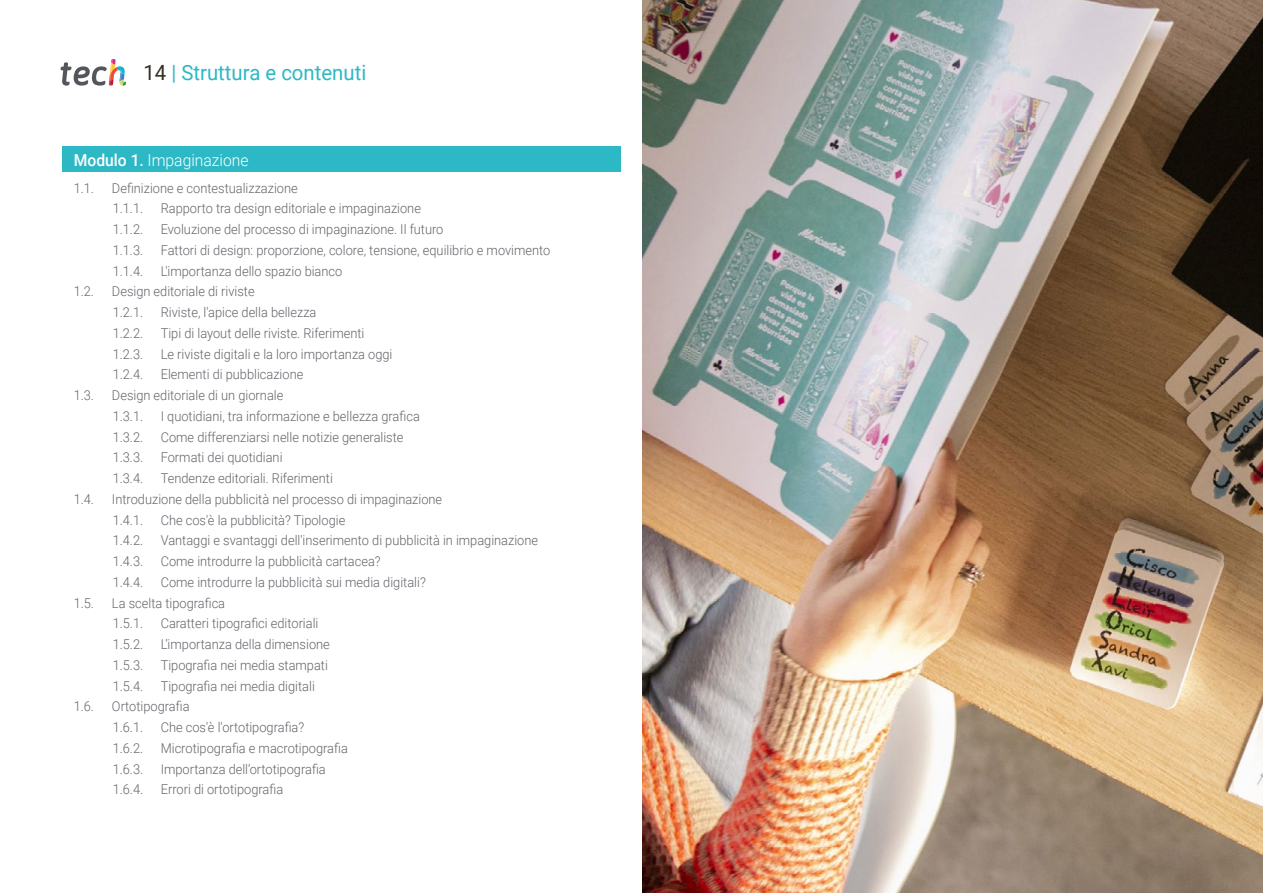
<style>
.page{position:relative;width:1263px;height:893px;background:#fff}
.page>*{position:absolute;margin:0;border:0;box-sizing:border-box;transform-origin:0 0}
.t1{font:21px "Roboto";color:#2db8c5}
.t2{font:300 16.5px "Roboto";color:#fff;scale:.95 1}
.t3{font:300 13.5px/20.7px "Roboto";color:#61646a;scale:.95 1}
.s1{color:#312e20}
.s2{font-weight:500}
</style>
<div class="page">
<div style="left:63px;top:147px;width:558px;height:25px;background:#2db8c5"></div>
<svg style="left:61px;top:59px;width:65px;height:27px"></svg>
<img style="left:642px;top:0;width:621px;height:893px">
<h1 class="t1" style="left:144px;top:57px;width:224px"><span class="s1">14</span> | Struttura e contenuti</h1>
<p class="t2" style="left:74px;top:148px;width:185px"><span class="s2">Modulo 1.</span> Impaginazione</p>
<p class="t3" style="left:74px;top:177px;width:23px">1.1.</p>
<p class="t3" style="left:112px;top:177px;width:197px">Definizione e contestualizzazione<br>1.1.1.</p>
<p class="t3" style="left:161px;top:198px;width:275px">Rapporto tra design editoriale e impaginazione</p>
<p class="t3" style="left:113px;top:218px;width:34px">1.1.2.</p>
<p class="t3" style="left:161px;top:218px;width:299px">Evoluzione del processo di impaginazione. Il futuro</p>
<p class="t3" style="left:113px;top:239px;width:34px">1.1.3.</p>
<p class="t3" style="left:161px;top:239px;width:412px">Fattori di design: proporzione, colore, tensione, equilibrio e movimento</p>
<p class="t3" style="left:113px;top:260px;width:34px">1.1.4.</p>
<p class="t3" style="left:161px;top:260px;width:193px">L'importanza dello spazio bianco</p>
<p class="t3" style="left:74px;top:281px;width:23px">1.2.</p>
<p class="t3" style="left:112px;top:281px;width:152px">Design editoriale di riviste<br>1.2.1.</p>
<p class="t3" style="left:161px;top:301px;width:165px">Riviste, l'apice della bellezza</p>
<p class="t3" style="left:113px;top:322px;width:34px">1.2.2.</p>
<p class="t3" style="left:161px;top:322px;width:216px">Tipi di layout delle riviste. Riferimenti</p>
<p class="t3" style="left:113px;top:343px;width:34px">1.2.3.</p>
<p class="t3" style="left:161px;top:343px;width:245px">Le riviste digitali e la loro importanza oggi</p>
<p class="t3" style="left:113px;top:364px;width:34px">1.2.4.</p>
<p class="t3" style="left:161px;top:364px;width:152px">Elementi di pubblicazione</p>
<p class="t3" style="left:74px;top:384px;width:23px">1.3.</p>
<p class="t3" style="left:112px;top:384px;width:182px">Design editoriale di un giornale<br>1.3.1.</p>
<p class="t3" style="left:161px;top:405px;width:274px">I quotidiani, tra informazione e bellezza grafica</p>
<p class="t3" style="left:113px;top:426px;width:34px">1.3.2.</p>
<p class="t3" style="left:161px;top:426px;width:257px">Come differenziarsi nelle notizie generaliste</p>
<p class="t3" style="left:113px;top:447px;width:34px">1.3.3.</p>
<p class="t3" style="left:161px;top:447px;width:130px">Formati dei quotidiani</p>
<p class="t3" style="left:113px;top:467px;width:34px">1.3.4.</p>
<p class="t3" style="left:161px;top:467px;width:183px">Tendenze editoriali. Riferimenti</p>
<p class="t3" style="left:74px;top:488px;width:23px">1.4.</p>
<p class="t3" style="left:112px;top:488px;width:349px">Introduzione della pubblicità nel processo di impaginazione<br>1.4.1.</p>
<p class="t3" style="left:161px;top:509px;width:196px">Che cos'è la pubblicità? Tipologie</p>
<p class="t3" style="left:113px;top:530px;width:34px">1.4.2.</p>
<p class="t3" style="left:161px;top:530px;width:399px">Vantaggi e svantaggi dell'inserimento di pubblicità in impaginazione</p>
<p class="t3" style="left:113px;top:550px;width:34px">1.4.3.</p>
<p class="t3" style="left:161px;top:550px;width:233px">Come introdurre la pubblicità cartacea?</p>
<p class="t3" style="left:113px;top:571px;width:34px">1.4.4.</p>
<p class="t3" style="left:161px;top:571px;width:281px">Come introdurre la pubblicità sui media digitali?</p>
<p class="t3" style="left:74px;top:592px;width:23px">1.5.</p>
<p class="t3" style="left:112px;top:592px;width:121px">La scelta tipografica<br>1.5.1.</p>
<p class="t3" style="left:161px;top:613px;width:168px">Caratteri tipografici editoriali</p>
<p class="t3" style="left:113px;top:633px;width:34px">1.5.2.</p>
<p class="t3" style="left:161px;top:633px;width:180px">L’importanza della dimensione</p>
<p class="t3" style="left:113px;top:654px;width:34px">1.5.3.</p>
<p class="t3" style="left:161px;top:654px;width:178px">Tipografia nei media stampati</p>
<p class="t3" style="left:113px;top:675px;width:34px">1.5.4.</p>
<p class="t3" style="left:161px;top:675px;width:164px">Tipografia nei media digitali</p>
<p class="t3" style="left:74px;top:696px;width:23px">1.6.</p>
<p class="t3" style="left:112px;top:696px;width:83px">Ortotipografia<br>1.6.1.</p>
<p class="t3" style="left:161px;top:716px;width:153px">Che cos'è l'ortotipografia?</p>
<p class="t3" style="left:113px;top:737px;width:34px">1.6.2.</p>
<p class="t3" style="left:161px;top:737px;width:199px">Microtipografia e macrotipografia</p>
<p class="t3" style="left:113px;top:758px;width:34px">1.6.3.</p>
<p class="t3" style="left:161px;top:758px;width:175px">Importanza dell’ortotipografia</p>
<p class="t3" style="left:113px;top:779px;width:34px">1.6.4.</p>
<p class="t3" style="left:161px;top:779px;width:130px">Errori di ortotipografia</p>
</div>
